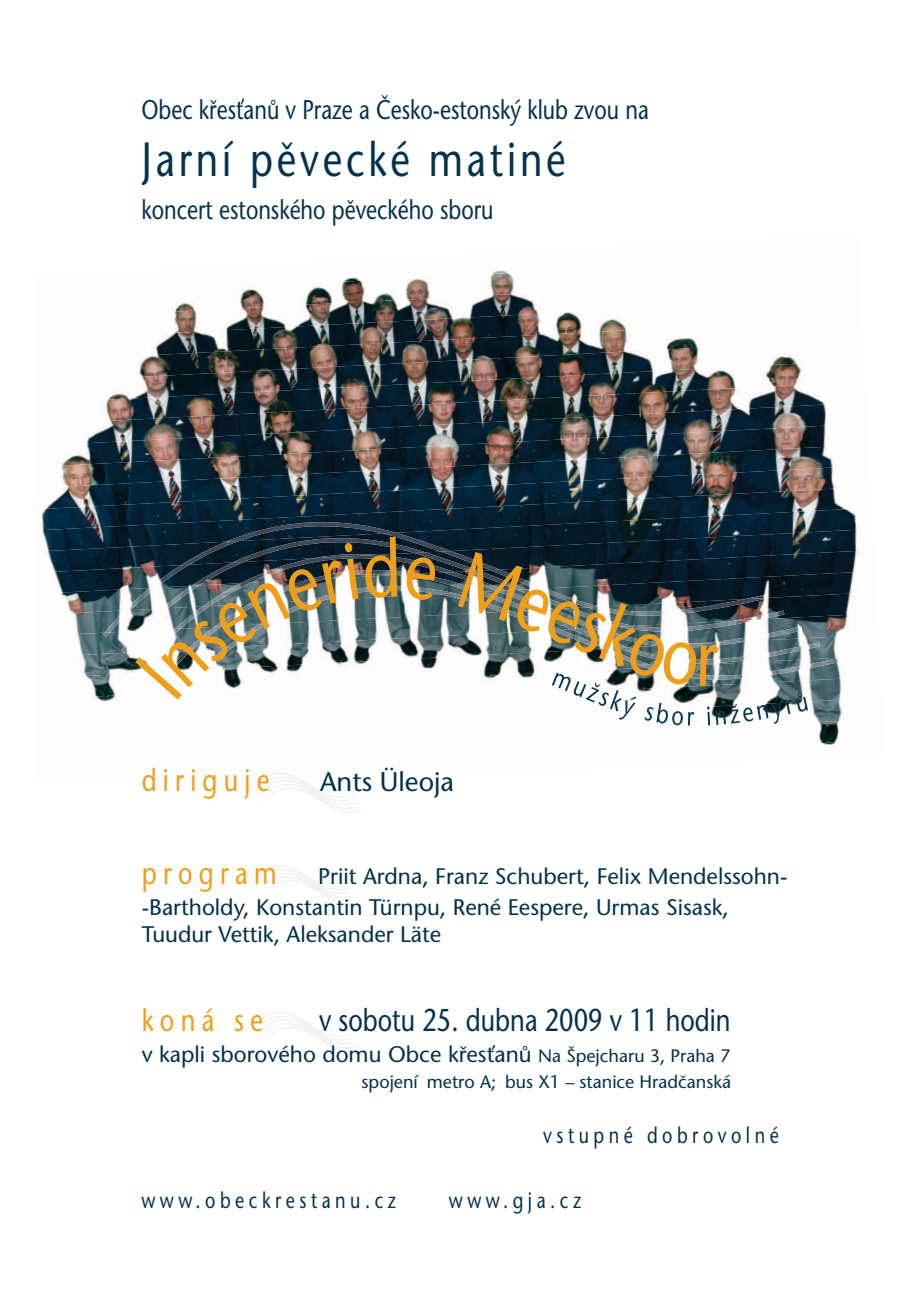
<style>
.page{position:relative;width:920px;height:1290px;background:#fff}
.page>*{position:absolute;margin:0;border:0;box-sizing:border-box;transform-origin:0 0}
.t1{font:48px "Stone Sans CE";letter-spacing:.1em;color:#03324c;scale:.8 1}
.t2{font:31.5px "Stone Sans CE";color:#03324c;scale:.8 1}
.t3{font:31.5px "Stone Sans CE";letter-spacing:.25em;color:#ee9e18;scale:.8 1}
.t4{font:27px "Stone Sans CE";color:#03324c;scale:.8 1}
.t5{font:27px "Stone Sans CE";color:#03324c}
.t6{font:22.5px/31px "Stone Sans CE";color:#03324c}
.t7{font:22.5px "Stone Sans CE";letter-spacing:.25em;color:#03324c;scale:.8 1}
.t8{font:22.5px "Stone Sans CE";color:#03324c;scale:.8 1}
.t9{font:18px "Stone Sans CE";color:#03324c}
.s1{font-size:18px}
</style>
<div class="page">
<img style="left:240px;top:276px;width:287px;height:21px">
<img style="left:172px;top:297px;width:441px;height:21px">
<img style="left:166px;top:318px;width:532px;height:21px">
<img style="left:142px;top:339px;width:653px;height:21px">
<img style="left:137px;top:360px;width:666px;height:21px">
<img style="left:106px;top:381px;width:719px;height:21px">
<img style="left:105px;top:402px;width:721px;height:21px">
<img style="left:85px;top:423px;width:741px;height:21px">
<img style="left:61px;top:444px;width:772px;height:22px">
<img style="left:61px;top:466px;width:776px;height:21px">
<img style="left:46px;top:487px;width:798px;height:21px">
<img style="left:40px;top:508px;width:817px;height:21px">
<img style="left:42px;top:529px;width:817px;height:21px">
<img style="left:45px;top:550px;width:813px;height:21px">
<img style="left:54px;top:571px;width:801px;height:21px">
<img style="left:61px;top:592px;width:793px;height:21px">
<img style="left:73px;top:613px;width:776px;height:21px">
<img style="left:76px;top:634px;width:762px;height:21px">
<img style="left:80px;top:655px;width:761px;height:21px">
<img style="left:84px;top:676px;width:760px;height:22px">
<img style="left:95px;top:698px;width:748px;height:21px">
<img style="left:817px;top:719px;width:24px;height:21px">
<img style="left:174px;top:658px;width:664px;height:43px">
<img style="left:358px;top:642px;width:462px;height:43px">
<img style="left:358px;top:653px;width:100px;height:16px">
<img style="left:124px;top:637px;width:334px;height:16px">
<img style="left:226px;top:521px;width:170px;height:12px">
<img style="left:181px;top:533px;width:270px;height:18px">
<img style="left:358px;top:551px;width:142px;height:19px">
<img style="left:125px;top:570px;width:333px;height:18px">
<img style="left:105px;top:588px;width:353px;height:10px">
<img style="left:103px;top:598px;width:355px;height:39px">
<svg style="left:135px;top:543px;width:223px;height:157px"></svg>
<svg style="left:365px;top:537px;width:32px;height:61px;background:#816c3d"></svg>
<svg style="left:405px;top:557px;width:31px;height:43px"></svg>
<svg style="left:458px;top:552px;width:350px;height:174px"></svg>
<svg style="left:255px;top:773px;width:103px;height:39px"></svg>
<svg style="left:252px;top:865px;width:108px;height:40px"></svg>
<svg style="left:253px;top:1012px;width:106px;height:40px"></svg>
<p class="t4" style="left:141px;top:100px;width:636px">Obec křesťanů v Praze a Česko-estonský klub zvou na</p>
<h1 class="t1" style="left:141px;top:142px;width:532px">Jarní pěvecké matiné</h1>
<p class="t4" style="left:141px;top:200px;width:442px">koncert estonského pěveckého sboru</p>
<h2 class="t3" style="left:142px;top:769px;width:161px">diriguje</h2>
<p class="t5" style="left:320px;top:772px;width:135px">Ants Üleoja</p>
<p class="t6" style="left:142px;top:863px;width:647px;text-indent:176px">Priit Ardna, Franz Schubert, Felix Mendelssohn--Bartholdy, Konstantin Türnpu, René Eespere, Urmas Sisask,</p>
<p class="t6" style="left:142px;top:921px;width:301px">Tuudur Vettik, Aleksander Läte</p>
<h2 class="t3" style="left:142px;top:862px;width:170px">program</h2>
<h2 class="t3" style="left:142px;top:1008px;width:153px">koná se</h2>
<h2 class="t2" style="left:319px;top:1008px;width:516px">v sobotu 25. dubna 2009 v 11 hodin</h2>
<p class="t6" style="left:142px;top:1041px;width:590px">v kapli sborového domu Obce křesťanů <span class="s1">Na Špejcharu 3, Praha 7</span></p>
<p class="t9" style="left:362px;top:1075px;width:371px">spojení metro A; bus X1 – stanice Hradčanská</p>
<p class="t7" style="left:543px;top:1127px;width:296px">vstupné dobrovolné</p>
<p class="t7" style="left:141px;top:1192px;width:320px">www.obeckrestanu.cz</p>
<p class="t8" style="left:449px;top:1192px;width:167px">www.gja.cz</p>
</div>
